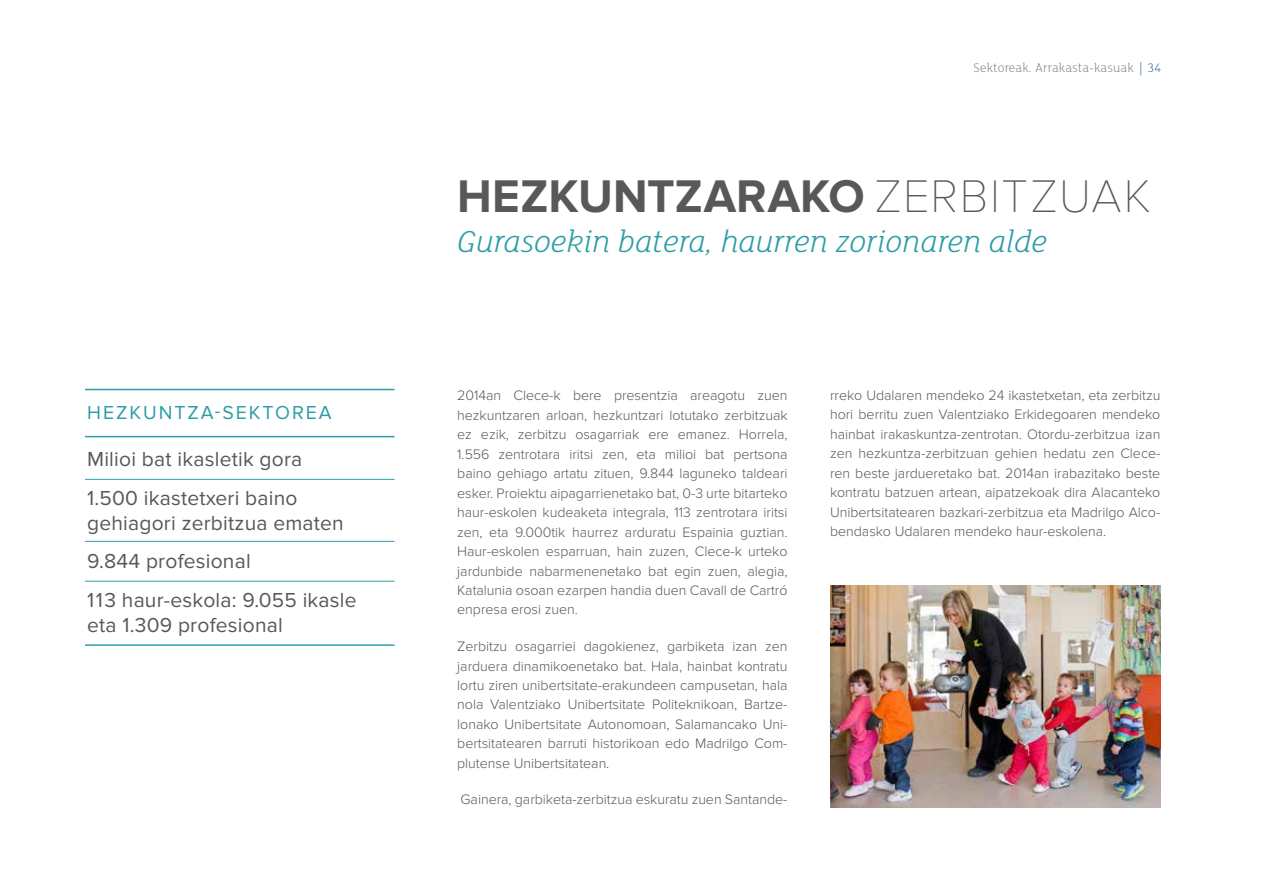
<style>
.page{position:relative;width:1263px;height:893px;background:#fff}
.page>*{position:absolute;margin:0;border:0;box-sizing:border-box;transform-origin:0 0}
.t1{font:700 47.55px "Proxima Nova";color:#58585a}
.t2{font:italic 300 33px "FS Lola";color:#2c9da6}
.t3{font:21px/38.2px "Proxima Nova";letter-spacing:.01em;color:#58585a}
.t4{font:19.5px "Proxima Nova";letter-spacing:.1em;color:#2c9da6}
.t5{font:300 14.25px/19.5px "Proxima Nova";letter-spacing:-.005em;color:#58585a;text-align:justify}
.t6{font:300 13.5px "FS Lola";letter-spacing:.01em;color:#87888a}
.s1{color:#456e96}
.s2{font-family:"Proxima Nova T";font-weight:100}
</style>
<div class="page">
<img style="left:830px;top:585px;width:331px;height:223px">
<hr style="left:85px;top:436px;width:309px;height:1px;background:#2c9da6">
<hr style="left:85px;top:479px;width:309px;height:1px;background:#2c9da6">
<hr style="left:85px;top:541px;width:309px;height:1px;background:#2c9da6">
<hr style="left:85px;top:581px;width:309px;height:1px;background:#2c9da6">
<hr style="left:85px;top:644px;width:309px;height:2px;background:#2c9da6">
<hr style="left:85px;top:389px;width:309px;height:1px;background:#2c9da6">
<h3 class="t4" style="left:87px;top:402px;width:246px">HEZKUNTZA-SEKTOREA</h3>
<h3 class="t3" style="left:87px;top:440px;width:217px">Milioi bat ikasletik gora<br>1.500 ikastetxeri baino</h3>
<h3 class="t3" style="left:87px;top:504px;width:271px">gehiagori zerbitzua ematen<br>9.844 profesional<br>113 haur-eskola: 9.055 ikasle</h3>
<h3 class="t3" style="left:87px;top:606px;width:197px">eta 1.309 profesional</h3>
<p class="t6" style="left:973px;top:58px;width:190px">Sektoreak. Arrakasta-kasuak <span class="s1">| 34</span></p>
<h1 class="t1" style="left:457px;top:169px;width:695px">HEZKUNTZARAKO <span class="s2">ZERBITZUAK</span></h1>
<h2 class="t2" style="left:457px;top:219px;width:591px">Gurasoekin batera, haurren zorionaren alde</h2>
<p class="t5" style="left:457px;top:386px;width:332px">2014an Clece-k bere presentzia areagotu zuen hezkuntzaren arloan, hezkuntzari lotutako zerbitzuak ez ezik, zerbitzu osagarriak ere emanez. Horrela, 1.556 zentrotara iritsi zen, eta milioi bat pertsona baino gehiago artatu zituen, 9.844 laguneko taldeari esker. Proiektu aipagarrienetako bat, 0-3 urte bitarteko haur-eskolen kudeaketa integrala, 113 zentrotara iritsi zen, eta 9.000tik haurrez arduratu Espainia guztian.<br>Haur-eskolen esparruan, hain zuzen, Clece-k urteko jardunbide nabarmenenetako bat egin zuen, alegia, Katalunia osoan ezarpen handia duen Cavall de Cartró enpresa erosi zuen.</p>
<p class="t5" style="left:457px;top:637px;width:332px">Zerbitzu osagarriei dagokienez, garbiketa izan zen jarduera dinamikoenetako bat. Hala, hainbat kontratu lortu ziren unibertsitate-erakundeen campusetan, hala nola Valentziako Unibertsitate Politeknikoan, Bartze&shy;lonako Unibertsitate Autonomoan, Salamancako Uni&shy;bertsitatearen barruti historikoan edo Madrilgo Com&shy;plutense Unibertsitatean.</p>
<p class="t5" style="left:460px;top:790px;width:328px">Gainera, garbiketa-zerbitzua eskuratu zuen Santande-</p>
<p class="t5" style="left:830px;top:386px;width:332px">rreko Udalaren mendeko 24 ikastetxetan, eta zerbitzu hori berritu zuen Valentziako Erkidegoaren mendeko hainbat irakaskuntza-zentrotan. Otordu-zerbitzua izan zen hezkuntza-zerbitzuan gehien hedatu zen Clece&shy;ren beste jardueretako bat. 2014an irabazitako beste kontratu batzuen artean, aipatzekoak dira Alacanteko Unibertsitatearen bazkari-zerbitzua eta Madrilgo Alco&shy;bendasko Udalaren mendeko haur-eskolena.</p>
</div>
